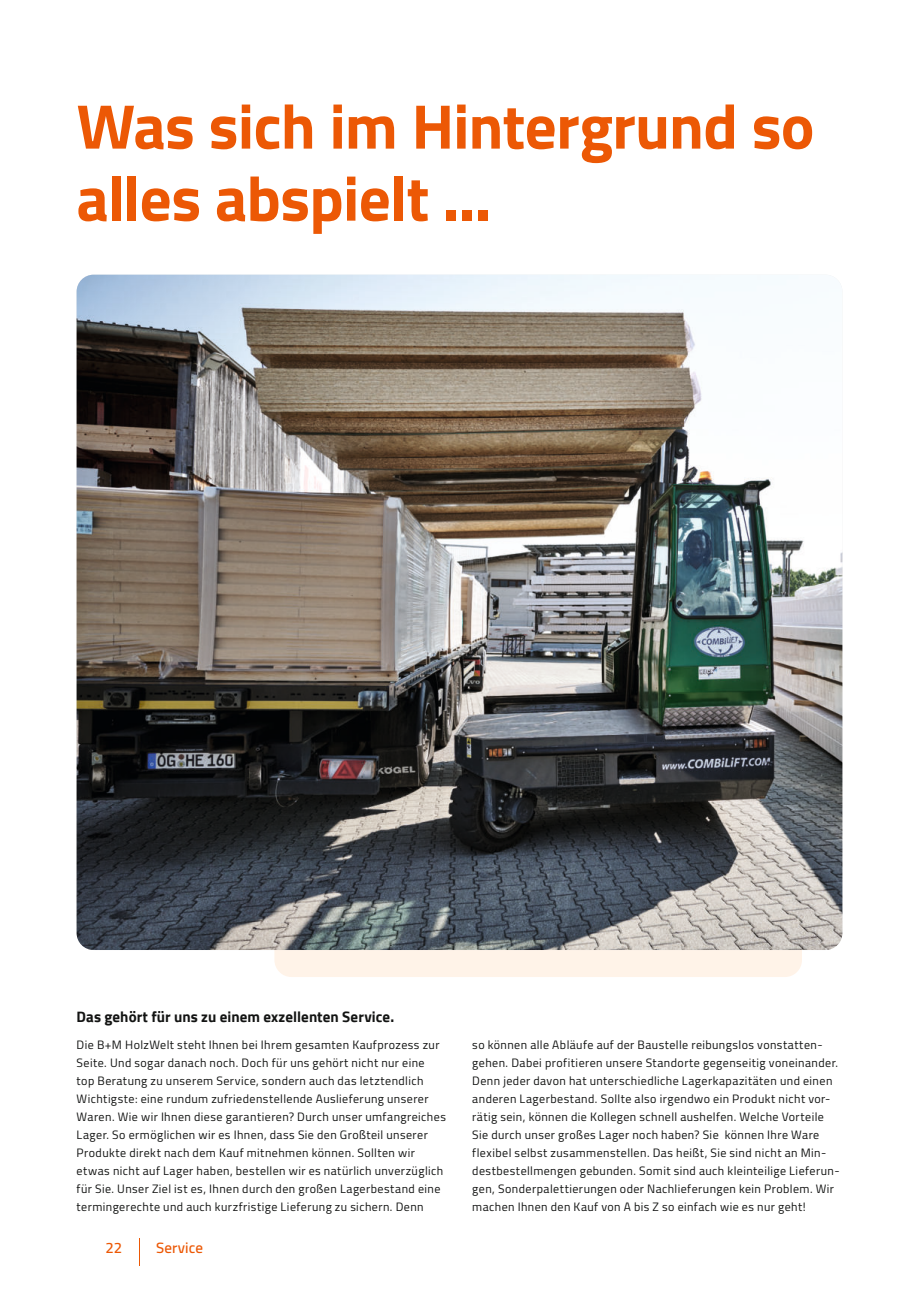
<style>
.page{position:relative;width:919px;height:1289px;background:#fff}
.page>*{position:absolute;margin:0;border:0;box-sizing:border-box;transform-origin:0 0}
.t1{font:700 63px/72px "Cairo";letter-spacing:-.01em;color:#ec5805}
.t2{font:700 15px "Cairo";letter-spacing:.005em;color:#131413}
.t3{font:600 15px "Cairo";letter-spacing:.005em;color:#ec5805}
.t4{font:12px/18px "Cairo";letter-spacing:.035em;color:#131413}
</style>
<div class="page">
<div style="left:274px;top:789px;width:527px;height:188px;background:#fff3e8;border-radius:17px"></div>
<img style="left:77px;top:275px;width:765px;height:675px">
<svg style="left:139px;top:1238px;width:1px;height:27px"></svg>
<h1 class="t1" style="left:77px;top:92px;width:739px">Was sich im Hintergrund so alles abspielt ...</h1>
<p class="t2" style="left:77px;top:1008px;width:319px">Das gehört für uns zu einem exzellenten Service.</p>
<p class="t4" style="left:77px;top:1036px;width:371px">Die B+M HolzWelt steht Ihnen bei Ihrem gesamten Kaufprozess zur Seite. Und sogar danach noch. Doch für uns gehört nicht nur eine<br>top Beratung zu unserem Service, sondern auch das letztendlich Wichtigste: eine rundum zufriedenstellende Auslieferung unserer Waren. Wie wir Ihnen diese garantieren? Durch unser umfangreiches Lager. So ermöglichen wir es Ihnen, dass Sie den Großteil unserer Produkte direkt nach dem Kauf mitnehmen können. Sollten wir etwas nicht auf Lager haben, bestellen wir es natürlich unverzüglich für Sie. Unser Ziel ist es, Ihnen durch den großen Lagerbestand eine termingerechte und auch kurzfristige Lieferung zu sichern. Denn</p>
<p class="t4" style="left:472px;top:1036px;width:369px">so können alle Abläufe auf der Baustelle reibungslos vonstatten&shy;gehen. Dabei profitieren unsere Standorte gegenseitig voneinander.<br>Denn jeder davon hat unterschiedliche Lagerkapazitäten und einen anderen Lagerbestand. Sollte also irgendwo ein Produkt nicht vor&shy;rätig sein, können die Kollegen schnell aushelfen. Welche Vorteile Sie durch unser großes Lager noch haben? Sie können Ihre Ware flexibel selbst zusammenstellen. Das heißt, Sie sind nicht an Min&shy;destbestellmengen gebunden. Somit sind auch kleinteilige Lieferun&shy;gen, Sonderpalettierungen oder Nachlieferungen kein Problem. Wir machen Ihnen den Kauf von A bis Z so einfach wie es nur geht!</p>
<p class="t3" style="left:105px;top:1238px;width:18px">22</p>
<p class="t3" style="left:156px;top:1238px;width:48px">Service</p>
</div>
